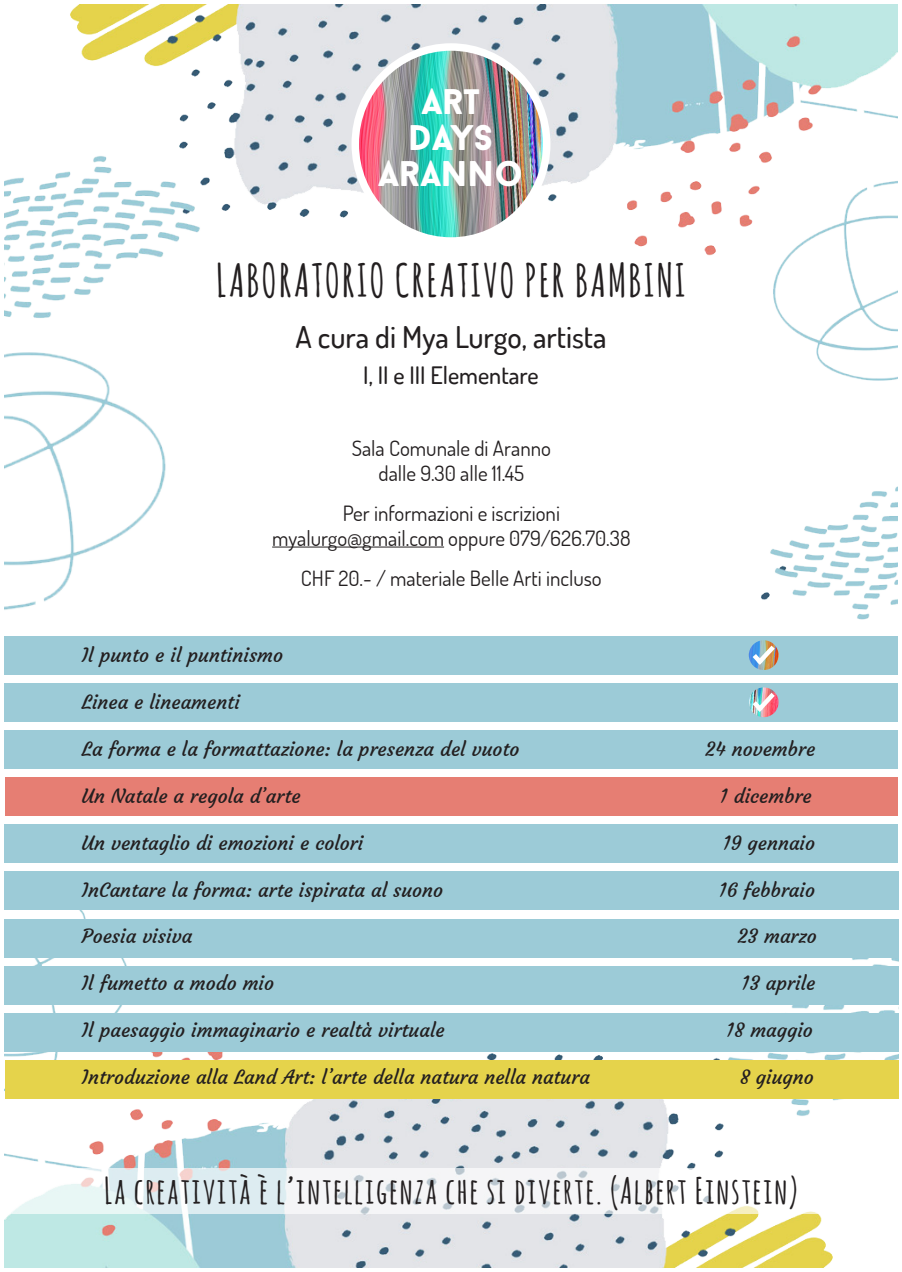
<style>
.page{position:relative;width:902px;height:1272px;background:#fff}
.page>*{position:absolute;margin:0;border:0;box-sizing:border-box;transform-origin:0 0}
.t1{font:700 45px "Amatic SC";letter-spacing:.04em;color:#231f20}
.t2{font:700 36px "Amatic SC";letter-spacing:.04em;color:#231f20}
.t3{font:900 36px "Baron Neue";color:#fff}
.t4{font:500 30px "Dosis";color:#231f20}
.t5{font:500 24px "Dosis";color:#231f20}
.t6{font:21px "Dosis";color:#231f20}
.t7{font:19.5px "Courgette";color:#231f20}
</style>
<div class="page">
<img style="left:4px;top:4px;width:893px;height:377px">
<img style="left:5px;top:910px;width:893px;height:357px">
<img style="left:355px;top:47px;width:191px;height:194px">
<div style="left:351px;top:43px;width:199px;height:202px;border:8px solid #fff;border-radius:50%"></div>
<div style="left:4px;top:636px;width:893px;height:38px;background:#9ccbd7"></div>
<div style="left:4px;top:683px;width:893px;height:38px;background:#9ccbd7"></div>
<div style="left:4px;top:730px;width:893px;height:38px;background:#9ccbd7"></div>
<div style="left:5px;top:777px;width:892px;height:38px;background:#e67e73"></div>
<div style="left:4px;top:824px;width:893px;height:38px;background:#9ccbd7"></div>
<div style="left:5px;top:871px;width:893px;height:39px;background:#9ccbd7"></div>
<div style="left:5px;top:918px;width:893px;height:39px;background:#9ccbd7"></div>
<div style="left:5px;top:966px;width:893px;height:38px;background:#9ccbd7"></div>
<div style="left:5px;top:1013px;width:893px;height:38px;background:#9ccbd7"></div>
<div style="left:5px;top:1060px;width:893px;height:38px;background:#e5d34b"></div>
<svg style="left:748px;top:640px;width:31px;height:29px"></svg>
<img style="left:748px;top:687px;width:30px;height:30px;border-radius:15px">
<svg style="left:748px;top:688px;width:31px;height:28px"></svg>
<svg style="left:5px;top:1168px;width:892px;height:45px"></svg>
<img style="left:5px;top:353px;width:171px;height:257px">
<img style="left:761px;top:487px;width:136px;height:133px">
<hr style="left:272px;top:546px;width:172px;height:1px;background:#231f20">
<p class="t3" style="left:422px;top:78px;width:60px">ART</p>
<p class="t3" style="left:408px;top:114px;width:86px">DAYS</p>
<p class="t3" style="left:378px;top:150px;width:146px">ARANNO</p>
<p class="t1" style="left:216px;top:249px;width:471px">LABORATORIO CREATIVO PER BAMBINI</p>
<p class="t4" style="left:295px;top:318px;width:313px">A cura di Mya Lurgo, artista</p>
<p class="t5" style="left:363px;top:360px;width:177px">I, II e III Elementare</p>
<p class="t6" style="left:351px;top:434px;width:201px">Sala Comunale di Aranno</p>
<p class="t6" style="left:378px;top:459px;width:147px">dalle 9.30 alle 11.45</p>
<p class="t6" style="left:342px;top:499px;width:219px">Per informazioni e iscrizioni</p>
<p class="t6" style="left:272px;top:525px;width:360px">myalurgo@gmail.com oppure 079/626.70.38</p>
<p class="t6" style="left:301px;top:565px;width:302px">CHF 20.- / materiale Belle Arti incluso</p>
<p class="t7" style="left:82px;top:643px;width:203px">Il punto e il puntinismo</p>
<p class="t7" style="left:82px;top:690px;width:159px">Linea e lineamenti</p>
<p class="t7" style="left:82px;top:737px;width:439px">La forma e la formattazione: la presenza del vuoto</p>
<p class="t7" style="left:705px;top:737px;width:111px">24 novembre</p>
<p class="t7" style="left:82px;top:783px;width:220px">Un Natale a regola d’arte</p>
<p class="t7" style="left:719px;top:783px;width:93px">1 dicembre</p>
<p class="t7" style="left:82px;top:830px;width:283px">Un ventaglio di emozioni e colori</p>
<p class="t7" style="left:722px;top:830px;width:94px">19 gennaio</p>
<p class="t7" style="left:82px;top:877px;width:363px">InCantare la forma: arte ispirata al suono</p>
<p class="t7" style="left:718px;top:877px;width:98px">16 febbraio</p>
<p class="t7" style="left:82px;top:924px;width:112px">Poesia visiva</p>
<p class="t7" style="left:737px;top:924px;width:81px">23 marzo</p>
<p class="t7" style="left:82px;top:971px;width:194px">Il fumetto a modo mio</p>
<p class="t7" style="left:741px;top:971px;width:75px">13 aprile</p>
<p class="t7" style="left:82px;top:1017px;width:364px">Il paesaggio immaginario e realtà virtuale</p>
<p class="t7" style="left:726px;top:1017px;width:88px">18 maggio</p>
<p class="t7" style="left:82px;top:1064px;width:509px">Introduzione alla Land Art: l’arte della natura nella natura</p>
<p class="t7" style="left:739px;top:1064px;width:76px">8 giugno</p>
<p class="t2" style="left:104px;top:1164px;width:695px">La creatività è l’intelligenza che si diverte. (Albert Einstein)</p>
</div>
